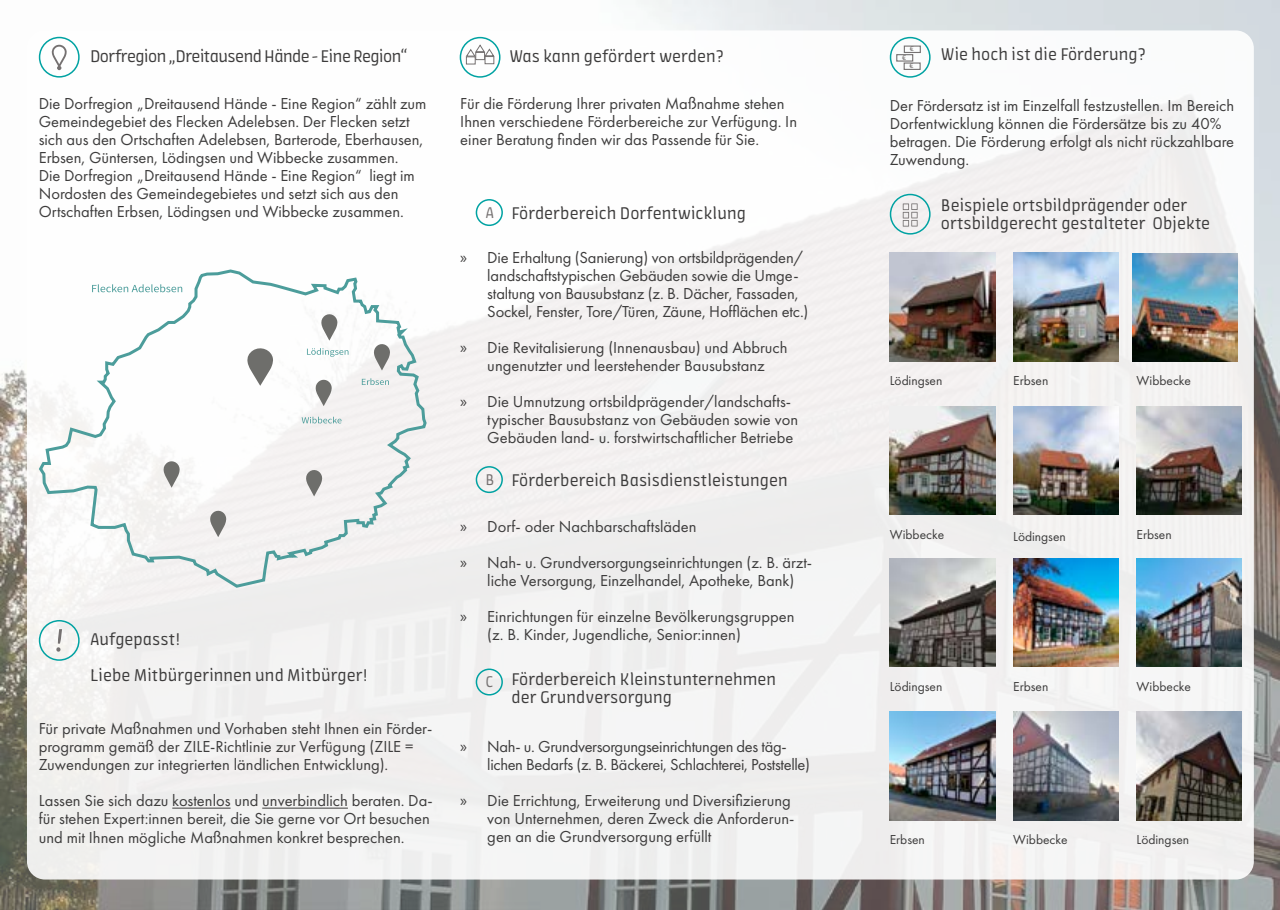
<style>
.page{position:relative;width:1280px;height:910px;background:#fff}
.page>*{position:absolute;margin:0;border:0;box-sizing:border-box;transform-origin:0 0}
.t1{font:18px/18px "Amman Sans Pro";color:#3d3c3c}
.t2{font:18px "Amman Sans Pro";letter-spacing:-.03em;color:#3d3c3c}
.t3{font:16.5px/18px "Futura PT";color:#3d3c3c}
.t4{font:16.5px/18px "Futura PT";letter-spacing:-.02em;color:#3d3c3c}
.t5{font:16.5px "Amman Sans Pro";color:#757171}
.t6{font:13.5px "Futura PT";color:#3d3c3c}
.t7{font:9px "Amman Sans Pro";color:#757171}
.s1{font-family:"Myriad Pro"}
</style>
<div class="page">
<img style="left:0;top:0;width:1280px;height:910px">
<div style="left:27px;top:30px;width:1227px;height:849px;background:#f4f3f3;border-radius:18px"></div>
<img style="left:890px;top:253px;width:105px;height:108px">
<img style="left:1136px;top:406px;width:106px;height:109px">
<img style="left:1013px;top:253px;width:105px;height:108px">
<img style="left:890px;top:406px;width:105px;height:109px">
<img style="left:1136px;top:558px;width:106px;height:109px">
<img style="left:1132px;top:253px;width:106px;height:108px">
<img style="left:890px;top:558px;width:105px;height:109px">
<img style="left:1013px;top:558px;width:105px;height:109px">
<img style="left:1013px;top:406px;width:105px;height:109px">
<img style="left:890px;top:712px;width:105px;height:108px">
<img style="left:1013px;top:712px;width:105px;height:108px">
<img style="left:1136px;top:712px;width:106px;height:108px">
<div style="left:890px;top:194px;width:40px;height:41px;border:2px solid #00a2a2;border-radius:50%"></div>
<div style="left:39px;top:37px;width:41px;height:41px;border:2px solid #00a2a2;border-radius:50%"></div>
<svg style="left:52px;top:45px;width:15px;height:25px"></svg>
<div style="left:39px;top:620px;width:41px;height:41px;border:2px solid #00a2a2;border-radius:50%"></div>
<svg style="left:56px;top:629px;width:6px;height:23px"></svg>
<hr style="left:172px;top:808px;width:59px;height:1px;background:#3d3c3c">
<hr style="left:262px;top:808px;width:86px;height:1px;background:#3d3c3c">
<svg style="left:903px;top:203px;width:14px;height:24px"></svg>
<div style="left:460px;top:37px;width:40px;height:41px;border:2px solid #00a2a2;border-radius:50%"></div>
<div style="left:466px;top:56px;width:10px;height:8px;border:1px solid #757171"></div>
<div style="left:475px;top:52px;width:10px;height:8px;border:1px solid #757171"></div>
<svg style="left:465px;top:44px;width:30px;height:13px"></svg>
<div style="left:485px;top:56px;width:9px;height:8px;border:1px solid #757171"></div>
<div style="left:476px;top:199px;width:27px;height:27px;border:2px solid #00a2a2;border-radius:50%"></div>
<div style="left:476px;top:466px;width:27px;height:27px;border:2px solid #00a2a2;border-radius:50%"></div>
<div style="left:476px;top:668px;width:27px;height:27px;border:2px solid #00a2a2;border-radius:50%"></div>
<div style="left:890px;top:37px;width:40px;height:41px;border:2px solid #00a2a2;border-radius:50%"></div>
<div style="left:896px;top:54px;width:17px;height:8px;border:1px solid #757171"></div>
<div style="left:904px;top:62px;width:17px;height:8px;border:1px solid #757171"></div>
<div style="left:904px;top:46px;width:17px;height:7px;border:1px solid #757171"></div>
<svg style="left:37px;top:268px;width:391px;height:320px"></svg>
<svg style="left:92px;top:284px;width:90px;height:8px"></svg>
<svg style="left:302px;top:417px;width:40px;height:6px"></svg>
<svg style="left:307px;top:348px;width:41px;height:9px"></svg>
<svg style="left:362px;top:378px;width:27px;height:7px"></svg>
<svg style="left:163px;top:459px;width:17px;height:29px"></svg>
<svg style="left:247px;top:345px;width:26px;height:41px"></svg>
<svg style="left:210px;top:509px;width:16px;height:28px"></svg>
<svg style="left:306px;top:468px;width:16px;height:28px"></svg>
<svg style="left:321px;top:312px;width:17px;height:29px"></svg>
<svg style="left:315px;top:378px;width:17px;height:28px"></svg>
<svg style="left:374px;top:342px;width:16px;height:28px"></svg>
<p class="t2" style="left:90px;top:45px;width:319px">Dorfregion „Dreitausend Hände - Eine Region“</p>
<p class="t3" style="left:39px;top:94px;width:389px">Die Dorfregion „Dreitausend Hände - Eine Region“ zählt zum Gemeindegebiet des Flecken Adelebsen. Der Flecken setzt sich aus den Ortschaften Adelebsen, Barterode, Eberhausen, Erbsen, Güntersen, Lödingsen und Wibbecke zusammen.<br>Die Dorfregion „Dreitausend Hände - Eine Region“ liegt im Nordosten des Gemeindegebietes und setzt sich aus den Ortschaften Erbsen, Lödingsen und Wibbecke zusammen.</p>
<p class="t1" style="left:90px;top:622px;width:279px;line-height:36px">Aufgepasst!<br>Liebe Mitbürgerinnen und Mitbürger!</p>
<p class="t3" style="left:39px;top:720px;width:395px">Für private Maßnahmen und Vorhaben steht Ihnen ein Förder&shy;programm gemäß der ZILE-Richtlinie zur Verfügung (ZILE =<br>Zuwendungen zur integrierten ländlichen Entwicklung).</p>
<p class="t3" style="left:39px;top:792px;width:395px">Lassen Sie sich dazu kostenlos und unverbindlich beraten. Da&shy;für stehen Expert:innen bereit, die Sie gerne vor Ort besuchen und mit Ihnen mögliche Maßnahmen konkret besprechen.</p>
<p class="t1" style="left:509px;top:48px;width:216px">Was kann gefördert werden?</p>
<p class="t3" style="left:460px;top:94px;width:338px">Für die Förderung Ihrer privaten Maßnahme stehen<br>Ihnen verschiedene Förderbereiche zur Verfügung. In einer Beratung finden wir das Passende für Sie.</p>
<p class="t1" style="left:511px;top:205px;width:236px">Förderbereich Dorfentwicklung</p>
<p class="t3" style="left:487px;top:248px;width:323px;text-indent:-27px"><span class="s1">»</span> Die Erhaltung (Sanierung) von ortsbildprägenden/ landschaftstypischen Gebäuden sowie die Umge&shy;staltung von Bausubstanz (z. B. Dächer, Fassaden, Sockel, Fenster, Tore/Türen, Zäune, Hofflächen etc.)</p>
<p class="t3" style="left:460px;top:338px;width:329px;text-align:center"><span class="s1">»</span> Die Revitalisierung (Innenausbau) und Abbruch ungenutzter und leerstehender Bausubstanz</p>
<p class="t3" style="left:487px;top:392px;width:312px;text-indent:-27px"><span class="s1">»</span> Die Umnutzung ortsbildprägender/landschafts&shy;typischer Bausubstanz von Gebäuden sowie von<br>Gebäuden land- u. forstwirtschaftlicher Betriebe</p>
<p class="t5" style="left:485px;top:202px;width:10px">A</p>
<p class="t1" style="left:511px;top:471px;width:278px">Förderbereich Basisdienstleistungen</p>
<p class="t3" style="left:460px;top:508px;width:353px;line-height:36px"><span class="s1">»</span> Dorf- oder Nachbarschaftsläden<br><span class="s1">»</span> Nah- u. Grundversorgungseinrichtungen (z. B. ärzt-</p>
<p class="t3" style="left:460px;top:562px;width:336px;line-height:36px;text-align:right">liche Versorgung, Einzelhandel, Apotheke, Bank)<br><span class="s1">»</span> Einrichtungen für einzelne Bevölkerungsgruppen</p>
<p class="t3" style="left:487px;top:625px;width:255px">(z. B. Kinder, Jugendliche, Senior:innen)</p>
<p class="t5" style="left:485px;top:469px;width:10px">B</p>
<p class="t5" style="left:485px;top:671px;width:9px">C</p>
<p class="t1" style="left:511px;top:671px;width:266px">Förderbereich Kleinstunternehmen der Grundversorgung</p>
<p class="t4" style="left:487px;top:737px;width:324px;text-indent:-27px"><span class="s1">»</span> Nah- u. Grundversorgungseinrichtungen des täg&shy;lichen Bedarfs (z. B. Bäckerei, Schlachterei, Poststelle)</p>
<p class="t3" style="left:487px;top:791px;width:309px;text-indent:-27px"><span class="s1">»</span> Die Errichtung, Erweiterung und Diversifizierung von Unternehmen, deren Zweck die Anforderun&shy;gen an die Grundversorgung erfüllt</p>
<p class="t7" style="left:909px;top:43px;width:6px">€</p>
<p class="t7" style="left:902px;top:51px;width:6px">€</p>
<p class="t1" style="left:941px;top:45px;width:206px">Wie hoch ist die Förderung?</p>
<p class="t7" style="left:909px;top:59px;width:6px">€</p>
<p class="t3" style="left:890px;top:96px;width:346px">Der Fördersatz ist im Einzelfall festzustellen. Im Bereich Dorfentwicklung können die Fördersätze bis zu 40% betragen. Die Förderung erfolgt als nicht rückzahlbare Zuwendung.</p>
<p class="t1" style="left:941px;top:196px;width:271px">Beispiele ortsbildprägender oder ortsbildgerecht gestalteter Objekte</p>
<p class="t6" style="left:890px;top:373px;width:54px">Lödingsen</p>
<p class="t6" style="left:1013px;top:373px;width:37px">Erbsen</p>
<p class="t6" style="left:1136px;top:373px;width:56px">Wibbecke</p>
<p class="t6" style="left:890px;top:526px;width:56px">Wibbecke</p>
<p class="t6" style="left:1013px;top:528px;width:54px">Lödingsen</p>
<p class="t6" style="left:1136px;top:527px;width:37px">Erbsen</p>
<p class="t6" style="left:890px;top:678px;width:54px">Lödingsen</p>
<p class="t6" style="left:890px;top:832px;width:37px">Erbsen</p>
<p class="t6" style="left:1013px;top:678px;width:37px">Erbsen</p>
<p class="t6" style="left:1136px;top:678px;width:56px">Wibbecke</p>
<p class="t6" style="left:1013px;top:832px;width:56px">Wibbecke</p>
<p class="t6" style="left:1136px;top:832px;width:54px">Lödingsen</p>
</div>
